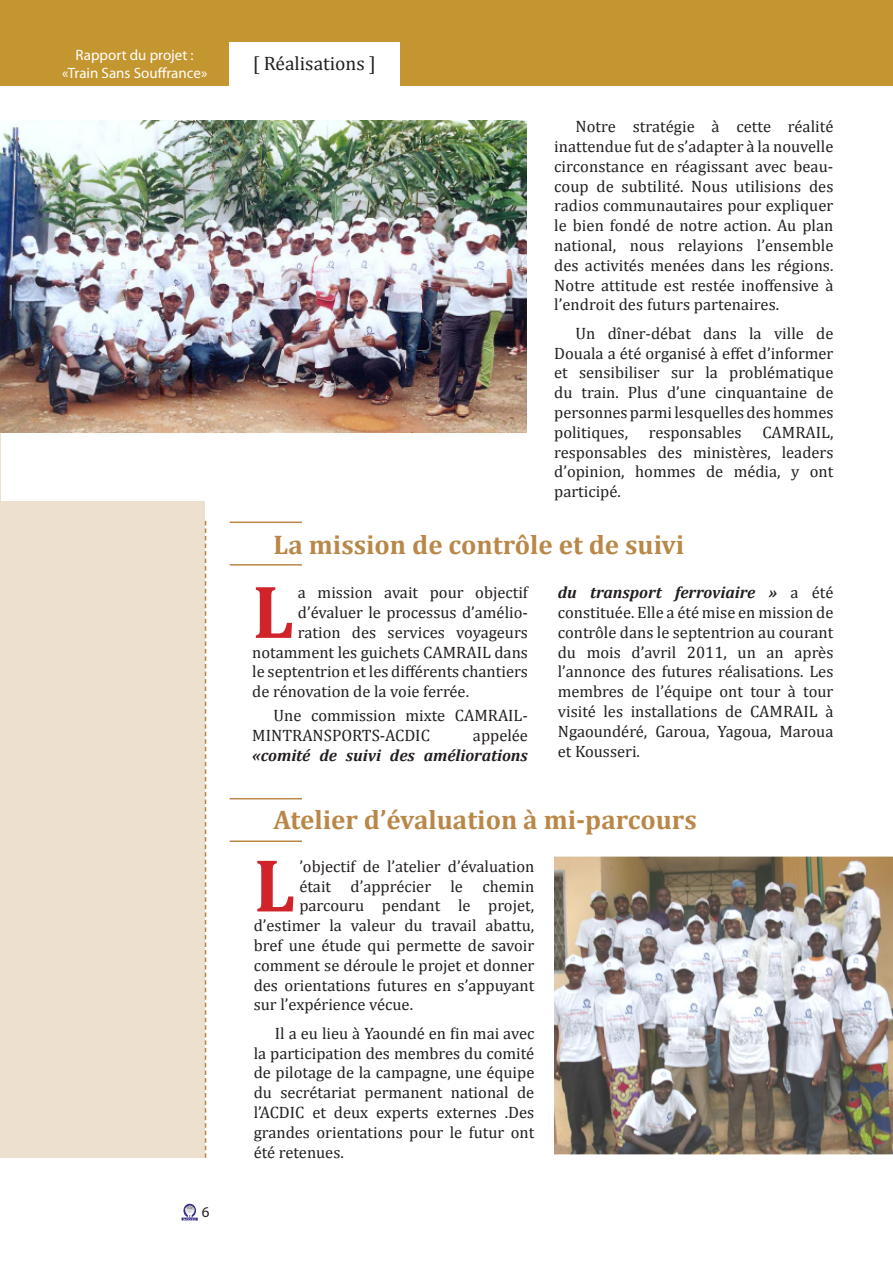
<style>
.page{position:relative;width:893px;height:1263px;background:#fff}
.page>*{position:absolute;margin:0;border:0;box-sizing:border-box;transform-origin:0 0}
.t1{font:700 75.9px "Cambria";color:#d1232a}
.t2{font:700 27px "Cambria";color:#b98747}
.t3{font:19.5px "Cambria";color:#231f20}
.t4{font:16.5px/19.8px "Cambria";color:#231f20;text-align:justify}
.t5{font:italic 700 16.5px "Cambria";color:#231f20}
.t6{font:15px/18px "Myriad Pro";color:#fff;text-align:center}
.t7{font:15px "Myriad Pro";color:#231f20}
.s1{font-weight:700;font-style:italic}
</style>
<div class="page">
<div style="left:0;top:0;width:893px;height:85px;background:#c4962f"></div>
<div style="left:230px;top:43px;width:170px;height:51px;background:#fff"></div>
<svg style="left:183px;top:1204px;width:6px;height:13px"></svg>
<hr style="left:230px;top:521px;width:72px;height:2px;background:#b98747">
<hr style="left:230px;top:564px;width:72px;height:2px;background:#b98747">
<hr style="left:230px;top:798px;width:72px;height:1px;background:#b98747">
<hr style="left:230px;top:840px;width:72px;height:2px;background:#b98747">
<div style="left:0;top:429px;width:204px;height:729px;background:#eee0cf"></div>
<svg style="left:205px;top:521px;width:1px;height:637px"></svg>
<div style="left:1px;top:121px;width:523px;height:380px;background:#fff"></div>
<img style="left:554px;top:856px;width:338px;height:299px">
<img style="left:0;top:121px;width:526px;height:311px">
<p class="t6" style="left:62px;top:45px;width:147px">Rapport du projet : «Train Sans Souffrance»</p>
<p class="t7" style="left:202px;top:1203px;width:9px">6</p>
<p class="t3" style="left:253px;top:52px;width:125px">[ Réalisations ]</p>
<p class="t4" style="left:554px;top:117px;width:281px;text-indent:21px">Notre stratégie à cette réalité inattendue fut de s’adapter à la nouvelle circonstance en réagissant avec beau&shy;coup de subtilité. Nous utilisions des radios communautaires pour expliquer le bien fondé de notre action. Au plan national, nous relayions l’ensemble des activités menées dans les régions.<br>Notre attitude est restée inoffensive à l’endroit des futurs partenaires.</p>
<p class="t4" style="left:554px;top:323px;width:281px;text-indent:21px">Un dîner-débat dans la ville de Douala a été organisé à effet d’informer et sensibiliser sur la problématique du train. Plus d’une cinquantaine de personnes parmi lesquelles des hommes politiques,</p>
<p class="t4" style="left:649px;top:422px;width:94px">responsables</p>
<p class="t4" style="left:554px;top:422px;width:281px;text-indent:208px">CAMRAIL, responsables des ministères, leaders d’opinion, hommes de média, y ont participé.</p>
<h2 class="t2" style="left:274px;top:528px;width:412px">La mission de contrôle et de suivi</h2>
<h1 class="t1" style="left:252px;top:566px;width:43px">L</h1>
<p class="t4" style="left:298px;top:583px;width:232px">a mission avait pour objectif</p>
<p class="t4" style="left:298px;top:602px;width:232px">d’évaluer le processus d’amélio-</p>
<p class="t4" style="left:298px;top:622px;width:232px">ration des services voyageurs</p>
<p class="t4" style="left:252px;top:642px;width:277px">notamment les guichets CAMRAIL dans</p>
<p class="t4" style="left:252px;top:662px;width:277px">le septentrion et les différents chantiers</p>
<p class="t4" style="left:252px;top:682px;width:218px">de rénovation de la voie ferrée.</p>
<p class="t4" style="left:252px;top:706px;width:277px;text-indent:21px">Une commission mixte CAMRAIL-<br>MINTRANSPORTS-ACDIC</p>
<p class="t4" style="left:473px;top:725px;width:57px">appelée</p>
<p class="t5" style="left:252px;top:745px;width:277px">«comité de suivi des améliorations</p>
<p class="t4" style="left:558px;top:583px;width:277px"><span class="s1">du transport ferroviaire »</span> a été constituée. Elle a été mise en mission de contrôle dans le septentrion au courant du mois d’avril 2011, un an après l’annonce des futures réalisations. Les membres de l’équipe ont tour à tour visité les installations de CAMRAIL à Ngaoundéré, Garoua, Yagoua, Maroua et Kousseri.</p>
<h2 class="t2" style="left:274px;top:803px;width:425px">Atelier d’évaluation à mi-parcours</h2>
<h1 class="t1" style="left:254px;top:839px;width:43px">L</h1>
<p class="t4" style="left:299px;top:856px;width:237px">’objectif de l’atelier d’évaluation</p>
<p class="t4" style="left:299px;top:876px;width:237px">était d’apprécier le chemin</p>
<p class="t4" style="left:299px;top:896px;width:237px">parcouru pendant le projet,</p>
<p class="t4" style="left:254px;top:916px;width:282px">d’estimer la valeur du travail abattu,</p>
<p class="t4" style="left:254px;top:935px;width:282px">bref une étude qui permette de savoir</p>
<p class="t4" style="left:254px;top:955px;width:282px">comment se déroule le projet et donner</p>
<p class="t4" style="left:254px;top:975px;width:282px">des orientations futures en s’appuyant</p>
<p class="t4" style="left:254px;top:995px;width:161px">sur l’expérience vécue.</p>
<p class="t4" style="left:254px;top:1023px;width:282px;text-indent:21px">Il a eu lieu à Yaoundé en fin mai avec la participation des membres du comité de pilotage de la campagne, une équipe du secrétariat permanent national de l’ACDIC et deux experts externes .Des grandes orientations pour le futur ont été retenues.</p>
</div>
